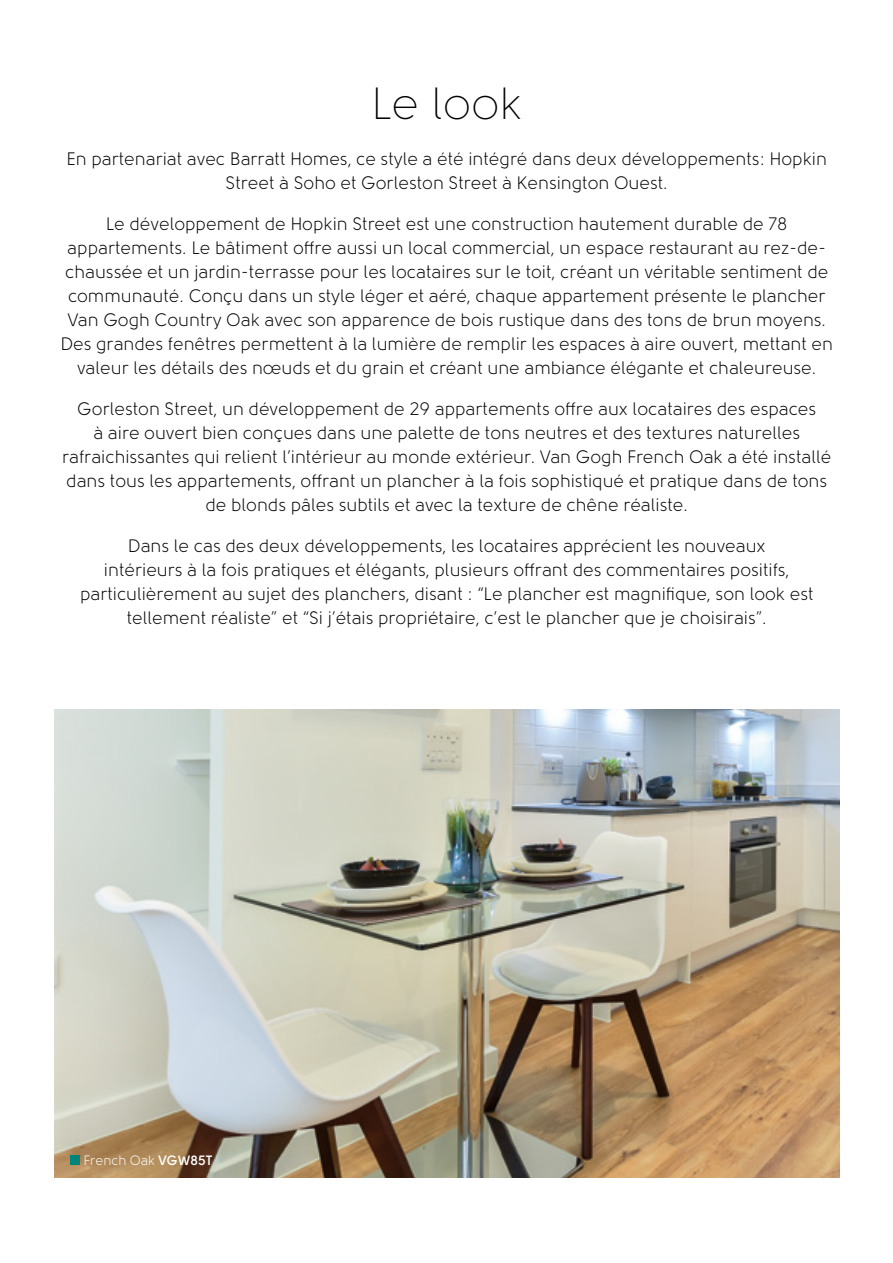
<style>
.page{position:relative;width:893px;height:1263px;background:#fff}
.page>*{position:absolute;margin:0;border:0;box-sizing:border-box;transform-origin:0 0}
.t1{font:300 45px "Solomon";color:#000}
.t2{font:18px/24px "Solomon";color:#000;text-align:center}
.t3{font:13.5px "Solomon";color:#fff}
.s1{font-weight:700}
</style>
<div class="page">
<img style="left:54px;top:709px;width:785px;height:469px">
<div style="left:70px;top:1155px;width:10px;height:10px;background:#008379"></div>
<h1 class="t1" style="left:371px;top:80px;width:153px">Le look</h1>
<p class="t2" style="left:67px;top:147px;width:762px">En partenariat avec Barratt Homes, ce style a été intégré dans deux développements: Hopkin<br>Street à Soho et Gorleston Street à Kensington Ouest.</p>
<p class="t2" style="left:60px;top:212px;width:774px">Le développement de Hopkin Street est une construction hautement durable de 78 appartements. Le bâtiment offre aussi un local commercial, un espace restaurant au rez-de&shy;chaussée et un jardin-terrasse pour les locataires sur le toit, créant un véritable sentiment de communauté. Conçu dans un style léger et aéré, chaque appartement présente le plancher Van Gogh Country Oak avec son apparence de bois rustique dans des tons de brun moyens.<br>Des grandes fenêtres permettent à la lumière de remplir les espaces à aire ouvert, mettant en valeur les détails des nœuds et du grain et créant une ambiance élégante et chaleureuse.</p>
<p class="t2" style="left:62px;top:397px;width:771px">Gorleston Street, un développement de 29 appartements offre aux locataires des espaces<br>à aire ouvert bien conçues dans une palette de tons neutres et des textures naturelles rafraichissantes qui relient l’intérieur au monde extérieur. Van Gogh French Oak a été installé dans tous les appartements, offrant un plancher à la fois sophistiqué et pratique dans de tons de blonds pâles subtils et avec la texture de chêne réaliste.</p>
<p class="t2" style="left:80px;top:534px;width:735px">Dans le cas des deux développements, les locataires apprécient les nouveaux<br>intérieurs à la fois pratiques et élégants, plusieurs offrant des commentaires positifs, particulièrement au sujet des planchers, disant : “Le plancher est magnifique, son look est tellement réaliste” et “Si j’étais propriétaire, c’est le plancher que je choisirais”.</p>
<p class="t3" style="left:83px;top:1153px;width:130px">French Oak <span class="s1">VGW85T</span></p>
</div>
